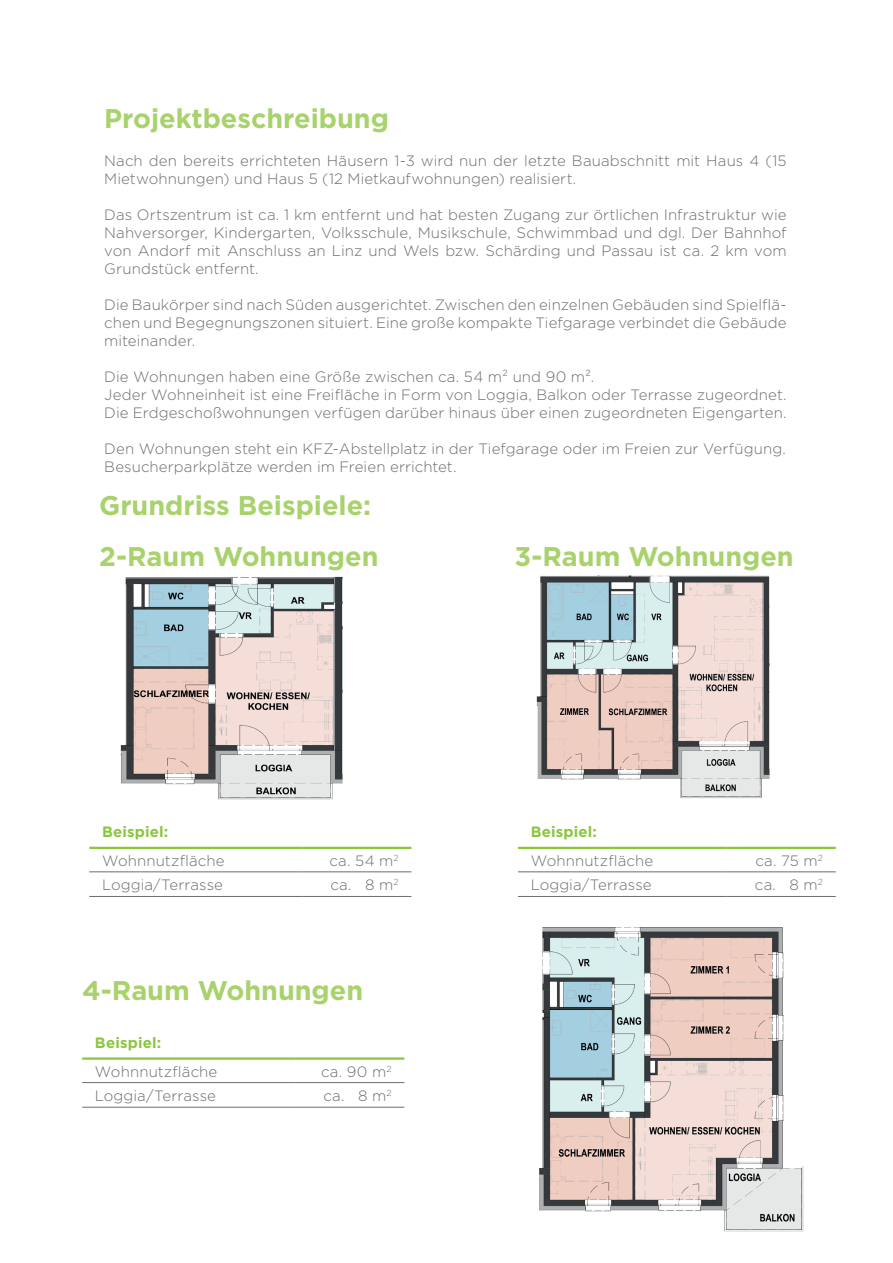
<style>
.page{position:relative;width:893px;height:1263px;background:#fff}
.page>*{position:absolute;margin:0;border:0;box-sizing:border-box;transform-origin:0 0}
.t1{font:700 27px "Gotham";color:#a8d26c}
.t2{font:300 15px/18px "Gotham";letter-spacing:.005em;color:#6c6d70}
.t3{font:700 15px "Gotham";letter-spacing:.01em;color:#8bc63e}
</style>
<div class="page">
<img style="left:536px;top:575px;width:234px;height:223px">
<img style="left:89px;top:576px;width:323px;height:297px">
<hr style="left:89px;top:871px;width:213px;height:1px;background:#6c6d70">
<hr style="left:302px;top:871px;width:109px;height:1px;background:#6c6d70">
<hr style="left:89px;top:896px;width:213px;height:1px;background:#6c6d70">
<hr style="left:302px;top:896px;width:109px;height:1px;background:#6c6d70">
<hr style="left:89px;top:847px;width:213px;height:2px;background:#8bc63e">
<hr style="left:302px;top:847px;width:109px;height:2px;background:#8bc63e">
<hr style="left:518px;top:871px;width:209px;height:1px;background:#6c6d70">
<hr style="left:727px;top:871px;width:109px;height:1px;background:#6c6d70">
<hr style="left:518px;top:896px;width:209px;height:1px;background:#6c6d70">
<hr style="left:727px;top:896px;width:109px;height:1px;background:#6c6d70">
<hr style="left:518px;top:847px;width:209px;height:2px;background:#8bc63e">
<hr style="left:727px;top:847px;width:109px;height:2px;background:#8bc63e">
<hr style="left:82px;top:1082px;width:213px;height:1px;background:#6c6d70">
<hr style="left:295px;top:1082px;width:109px;height:1px;background:#6c6d70">
<hr style="left:82px;top:1107px;width:213px;height:1px;background:#6c6d70">
<hr style="left:295px;top:1107px;width:109px;height:1px;background:#6c6d70">
<hr style="left:82px;top:1057px;width:213px;height:3px;background:#8bc63e">
<hr style="left:295px;top:1057px;width:109px;height:3px;background:#8bc63e">
<img style="left:539px;top:927px;width:265px;height:305px">
<h1 class="t1" style="left:104px;top:100px;width:286px">Projektbeschreibung</h1>
<p class="t2" style="left:104px;top:151px;width:684px">Nach den bereits errichteten Häusern 1-3 wird nun der letzte Bauabschnitt mit Haus 4 (15<br>Mietwohnungen) und Haus 5 (12 Mietkaufwohnungen) realisiert.</p>
<p class="t2" style="left:104px;top:205px;width:684px;text-align:justify">Das Ortszentrum ist ca. 1 km entfernt und hat besten Zugang zur örtlichen Infrastruktur wie Nahversorger, Kindergarten, Volksschule, Musikschule, Schwimmbad und dgl. Der Bahnhof von Andorf mit Anschluss an Linz und Wels bzw. Schärding und Passau ist ca. 2 km vom Grundstück entfernt.</p>
<p class="t2" style="left:104px;top:295px;width:684px;text-align:justify">Die Baukörper sind nach Süden ausgerichtet. Zwischen den einzelnen Gebäuden sind Spielflä&shy;chen und Begegnungszonen situiert. Eine große kompakte Tiefgarage verbindet die Gebäude miteinander.</p>
<p class="t2" style="left:104px;top:367px;width:684px">Die Wohnungen haben eine Größe zwischen ca. 54 m² und 90 m².<br>Jeder Wohneinheit ist eine Freifläche in Form von Loggia, Balkon oder Terrasse zugeordnet.<br>Die Erdgeschoßwohnungen verfügen darüber hinaus über einen zugeordneten Eigengarten.</p>
<p class="t2" style="left:104px;top:439px;width:683px">Den Wohnungen steht ein KFZ-Abstellplatz in der Tiefgarage oder im Freien zur Verfügung.<br>Besucherparkplätze werden im Freien errichtet.</p>
<h1 class="t1" style="left:99px;top:487px;width:274px">Grundriss Beispiele:</h1>
<h1 class="t1" style="left:99px;top:538px;width:281px">2-Raum Wohnungen</h1>
<h1 class="t1" style="left:515px;top:538px;width:281px">3-Raum Wohnungen</h1>
<p class="t3" style="left:102px;top:822px;width:68px">Beispiel:</p>
<p class="t2" style="left:102px;top:851px;width:124px">Wohnnutzfläche</p>
<p class="t2" style="left:329px;top:851px;width:71px">ca. 54 m<sup>2</sup></p>
<p class="t2" style="left:102px;top:875px;width:123px">Loggia/Terrasse</p>
<p class="t2" style="left:330px;top:875px;width:70px">ca. 8 m<sup>2</sup></p>
<h1 class="t1" style="left:82px;top:972px;width:283px">4-Raum Wohnungen</h1>
<p class="t3" style="left:95px;top:1033px;width:68px">Beispiel:</p>
<p class="t2" style="left:95px;top:1062px;width:124px">Wohnnutzfläche</p>
<p class="t2" style="left:321px;top:1062px;width:72px">ca. 90 m<sup>2</sup></p>
<p class="t2" style="left:95px;top:1086px;width:123px">Loggia/Terrasse</p>
<p class="t2" style="left:323px;top:1086px;width:70px">ca. 8 m<sup>2</sup></p>
<p class="t3" style="left:531px;top:822px;width:68px">Beispiel:</p>
<p class="t2" style="left:531px;top:851px;width:124px">Wohnnutzfläche</p>
<p class="t2" style="left:755px;top:851px;width:69px">ca. 75 m<sup>2</sup></p>
<p class="t2" style="left:531px;top:875px;width:123px">Loggia/Terrasse</p>
<p class="t2" style="left:755px;top:875px;width:70px">ca. 8 m<sup>2</sup></p>
</div>
